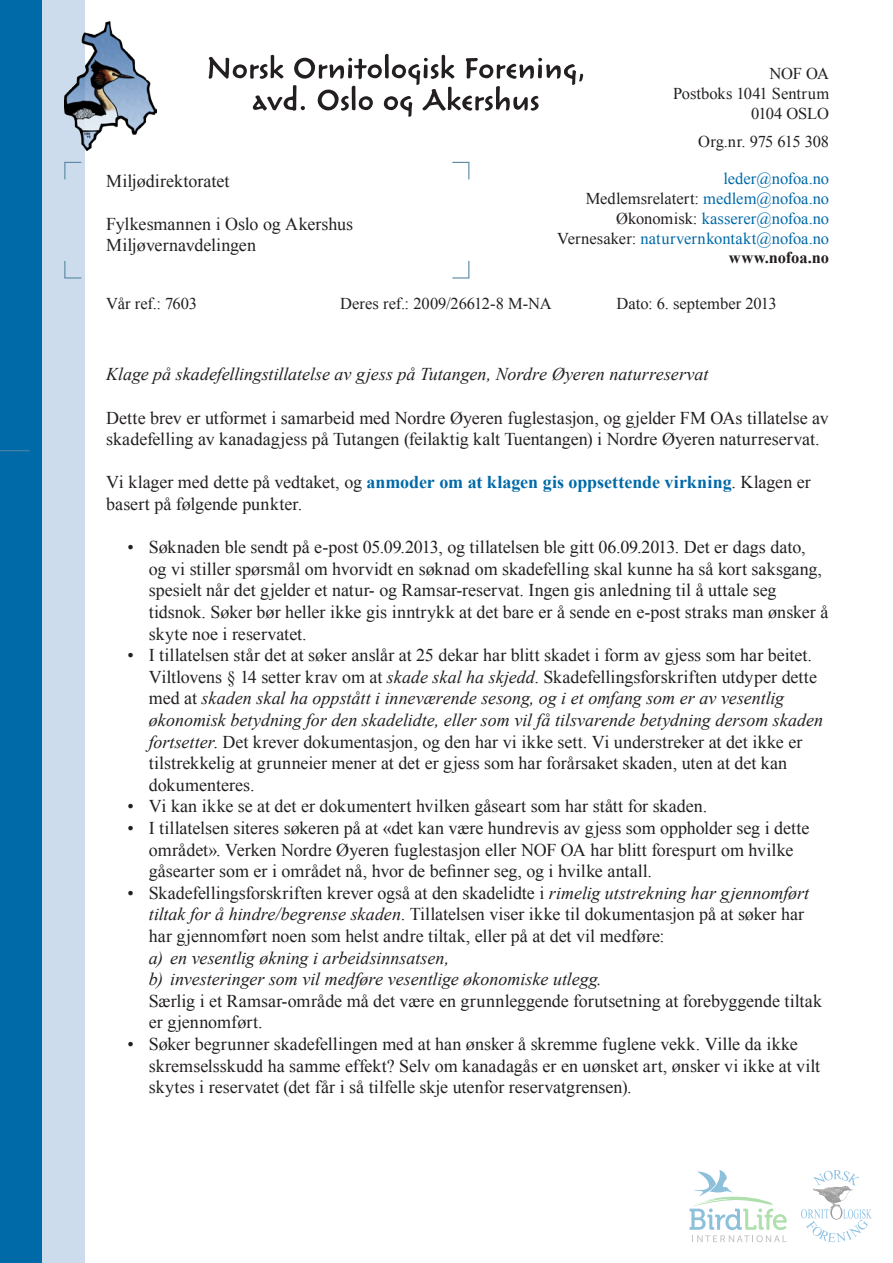
<style>
.page{position:relative;width:893px;height:1263px;background:#fff}
.page>*{position:absolute;margin:0;border:0;box-sizing:border-box;transform-origin:0 0}
.t1{font:18px/21.6px "Times New Roman";color:#231f20}
.t2{font:italic 18px "Times New Roman";color:#231f20}
.t3{font:16.5px "Times New Roman";color:#231f20}
.t4{font:16.5px "Times New Roman";color:#0069a8}
.t5{font:700 16.5px "Times New Roman";letter-spacing:-.01em;color:#231f20}
.s1{color:#0069a8}
.s2{color:#231f20}
.s3{font-weight:700;color:#0069a8}
.s4{font-style:italic}
</style>
<div class="page">
<div style="left:0;top:0;width:43px;height:1263px;background:#0069a8"></div>
<div style="left:43px;top:0;width:42px;height:1263px;background:#ccdced"></div>
<img style="left:65px;top:21px;width:92px;height:130px">
<svg style="left:208px;top:54px;width:375px;height:63px"></svg>
<svg style="left:801px;top:1170px;width:71px;height:72px"></svg>
<svg style="left:689px;top:1170px;width:98px;height:72px"></svg>
<svg style="left:64px;top:162px;width:17px;height:17px"></svg>
<svg style="left:452px;top:162px;width:17px;height:17px"></svg>
<svg style="left:64px;top:261px;width:17px;height:18px"></svg>
<svg style="left:452px;top:261px;width:17px;height:18px"></svg>
<hr style="left:0;top:450px;width:30px;height:1px;background:#5787a3">
<p class="t1" style="left:106px;top:170px;width:125px">Miljødirektoratet</p>
<p class="t1" style="left:106px;top:213px;width:248px">Fylkesmannen i Oslo og Akershus</p>
<p class="t1" style="left:106px;top:234px;width:151px">Miljøvernavdelingen</p>
<p class="t3" style="left:770px;top:63px;width:61px">NOF OA</p>
<p class="t3" style="left:673px;top:83px;width:158px">Postboks 1041 Sentrum</p>
<p class="t3" style="left:751px;top:102px;width:80px">0104 OSLO</p>
<p class="t3" style="left:698px;top:131px;width:132px">Org.nr. 975 615 308</p>
<p class="t4" style="left:723px;top:168px;width:107px">leder@nofoa.no</p>
<p class="t3" style="left:586px;top:187px;width:245px">Medlemsrelatert: <span class="s1">medlem@nofoa.no</span></p>
<p class="t4" style="left:616px;top:207px;width:214px"><span class="s2">Økonomisk:</span> kasserer@nofoa.no</p>
<p class="t4" style="left:557px;top:227px;width:274px"><span class="s2">Vernesaker:</span> naturvernkontakt@nofoa.no</p>
<p class="t5" style="left:729px;top:246px;width:102px">www.nofoa.no</p>
<p class="t3" style="left:106px;top:292px;width:92px">Vår ref.: 7603</p>
<p class="t3" style="left:340px;top:292px;width:213px">Deres ref.: 2009/26612-8 M-NA</p>
<p class="t3" style="left:617px;top:292px;width:162px">Dato: 6. september 2013</p>
<p class="t2" style="left:106px;top:362px;width:604px">Klage på skadefellingstillatelse av gjess på Tutangen, Nordre Øyeren naturreservat</p>
<p class="t1" style="left:106px;top:406px;width:724px">Dette brev er utformet i samarbeid med Nordre Øyeren fuglestasjon, og gjelder FM OAs tillatelse av skadefelling av kanadagjess på Tutangen (feilaktig kalt Tuentangen) i Nordre Øyeren naturreservat.</p>
<p class="t1" style="left:106px;top:471px;width:706px">Vi klager med dette på vedtaket, og <span class="s3">anmoder om at klagen gis oppsettende virkning</span>. Klagen er basert på følgende punkter.</p>
<p class="t1" style="left:149px;top:536px;width:681px;text-indent:-21px">• Søknaden ble sendt på e-post 05.09.2013, og tillatelsen ble gitt 06.09.2013. Det er dags dato,<br>og vi stiller spørsmål om hvorvidt en søknad om skadefelling skal kunne ha så kort saksgang, spesielt når det gjelder et natur- og Ramsar-reservat. Ingen gis anledning til å uttale seg tidsnok. Søker bør heller ikke gis inntrykk at det bare er å sende en e-post straks man ønsker å skyte noe i reservatet.</p>
<p class="t1" style="left:149px;top:644px;width:676px;text-indent:-21px">• I tillatelsen står det at søker anslår at 25 dekar har blitt skadet i form av gjess som har beitet.<br>Viltlovens § 14 setter krav om at <span class="s4">skade skal ha skjedd</span>. Skadefellingsforskriften utdyper dette med at <span class="s4">skaden skal ha oppstått i inneværende sesong, og i et omfang som er av vesentlig økonomisk betydning for den skadelidte, eller som vil få tilsvarende betydning dersom skaden fortsetter</span>. Det krever dokumentasjon, og den har vi ikke sett. Vi understreker at det ikke er tilstrekkelig at grunneier mener at det er gjess som har forårsaket skaden, uten at det kan dokumenteres.</p>
<p class="t1" style="left:128px;top:795px;width:581px">• Vi kan ikke se at det er dokumentert hvilken gåseart som har stått for skaden.</p>
<p class="t1" style="left:149px;top:817px;width:662px;text-indent:-21px">• I tillatelsen siteres søkeren på at «det kan være hundrevis av gjess som oppholder seg i dette området». Verken Nordre Øyeren fuglestasjon eller NOF OA har blitt forespurt om hvilke gåsearter som er i området nå, hvor de befinner seg, og i hvilke antall.</p>
<p class="t1" style="left:149px;top:882px;width:675px;text-indent:-21px">• Skadefellingsforskriften krever også at den skadelidte i <span class="s4">rimelig utstrekning har gjennomført tiltak for å hindre/begrense skaden</span>. Tillatelsen viser ikke til dokumentasjon på at søker har har gjennomført noen som helst andre tiltak, eller på at det vil medføre:<br><span class="s4">a) en vesentlig økning i arbeidsinnsatsen,<br>b) investeringer som vil medføre vesentlige økonomiske utlegg.<br></span>Særlig i et Ramsar-område må det være en grunnleggende forutsetning at forebyggende tiltak er gjennomført.</p>
<p class="t1" style="left:149px;top:1033px;width:673px;text-indent:-21px">• Søker begrunner skadefellingen med at han ønsker å skremme fuglene vekk. Ville da ikke skremselsskudd ha samme effekt? Selv om kanadagås er en uønsket art, ønsker vi ikke at vilt skytes i reservatet (det får i så tilfelle skje utenfor reservatgrensen).</p>
</div>
